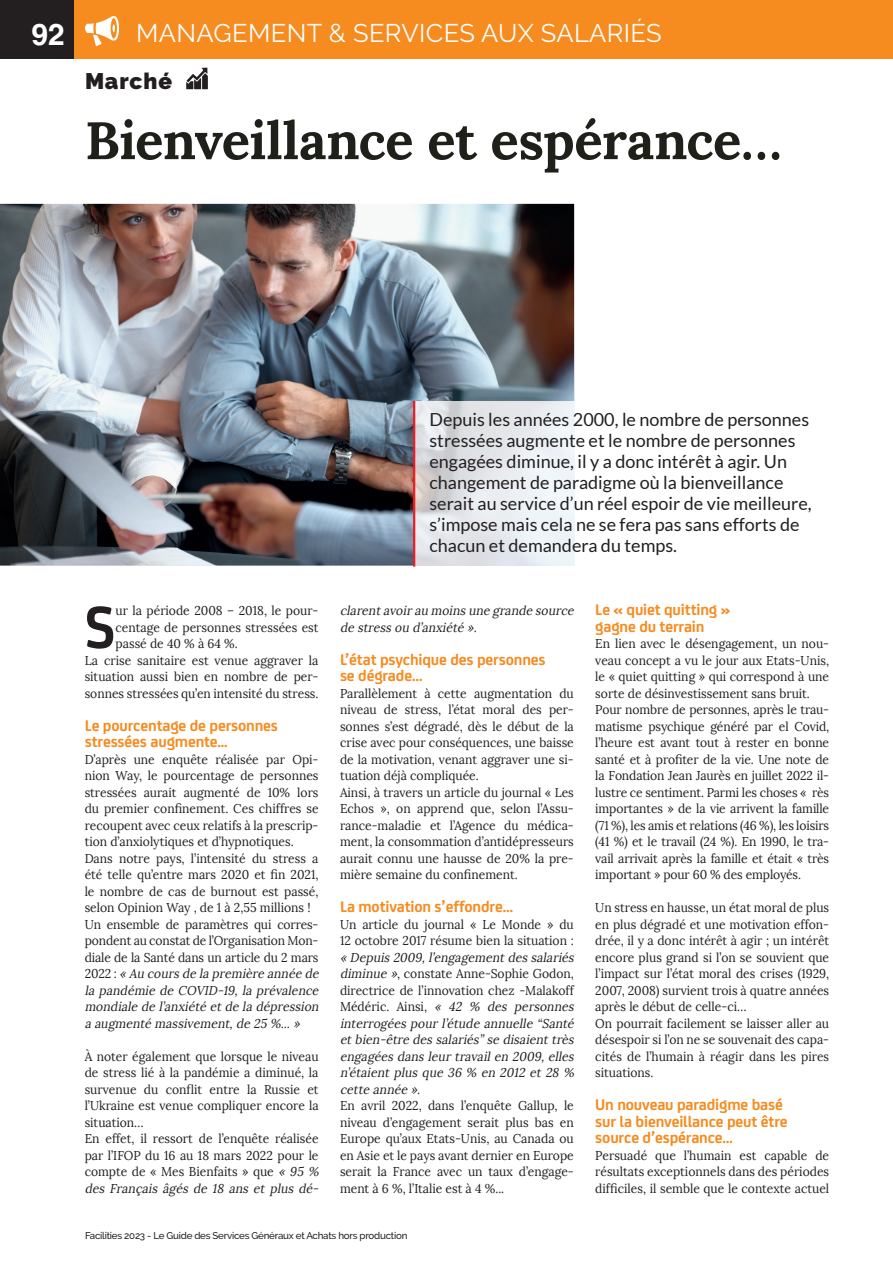
<style>
.page{position:relative;width:893px;height:1263px;background:#fff}
.page>*{position:absolute;margin:0;border:0;box-sizing:border-box;transform-origin:0 0}
.t1{font:700 63.75px "FS Joey";color:#231f20;scale:.95 1}
.t2{font:700 52.5px "Lora";letter-spacing:-.01em;color:#1f2019}
.t3{font:700 30px "Helvetica LT Std";color:#fff}
.t4{font:25.5px "Raleway";letter-spacing:.015em;color:#fff}
.t5{font:900 22.5px "Raleway";letter-spacing:.04em;color:#231f20}
.t6{font:18px/21px "Lato";color:#231f20}
.t7{font:700 16.5px/16.5px "FS Joey";letter-spacing:-.01em;color:#f68b1f}
.t8{font:12.75px/16.5px "Lora";color:#231f20;scale:.95 1}
.t9{font:italic 12.75px/16.5px "Lora";color:#231f20;scale:.95 1}
.t10{font:500 9.75px "Raleway";letter-spacing:-.025em;color:#231f20}
.s1{font-style:italic}
.s2{font-style:normal}
</style>
<div class="page">
<div style="left:0;top:0;width:74px;height:58px;background:#231f20"></div>
<svg style="left:186px;top:68px;width:22px;height:21px"></svg>
<div style="left:74px;top:0;width:819px;height:58px;background:#f68b1f"></div>
<svg style="left:85px;top:16px;width:34px;height:30px"></svg>
<img style="left:0;top:204px;width:574px;height:362px">
<img style="left:415px;top:401px;width:159px;height:165px">
<hr style="left:413px;top:401px;width:2px;height:166px;background:#ee1d23">
<h3 class="t3" style="left:31px;top:16px;width:35px">92</h3>
<h3 class="t4" style="left:136px;top:19px;width:527px">MANAGEMENT &amp; SERVICES AUX SALARIÉS</h3>
<h3 class="t5" style="left:85px;top:68px;width:89px">Marché</h3>
<h2 class="t2" style="left:85px;top:106px;width:698px">Bienveillance et espérance…</h2>
<h1 class="t1" style="left:85px;top:579px;width:34px">S</h1>
<p class="t8" style="left:116px;top:602px;width:215px">ur la période 2008 – 2018, le pour-</p>
<p class="t8" style="left:116px;top:619px;width:215px">centage de personnes stressées est</p>
<p class="t8" style="left:116px;top:635px;width:130px">passé de 40 % à 64 %.</p>
<p class="t8" style="left:85px;top:652px;width:248px">La crise sanitaire est venue aggraver la</p>
<p class="t8" style="left:85px;top:668px;width:248px">situation aussi bien en nombre de per-</p>
<p class="t8" style="left:85px;top:685px;width:248px">sonnes stressées qu’en intensité du stress.</p>
<p class="t7" style="left:85px;top:716px;width:195px">Le pourcentage de personnes stressées augmente...</p>
<p class="t8" style="left:85px;top:751px;width:251px">D’après une enquête réalisée par Opi&shy;nion Way, le pourcentage de personnes stressées aurait augmenté de 10% lors du premier confinement. Ces chiffres se recoupent avec ceux relatifs à la prescrip&shy;tion d’anxiolytiques et d’hypnotiques.<br>Dans notre pays, l’intensité du stress a été telle qu’entre mars 2020 et fin 2021, le nombre de cas de burnout est passé, selon Opinion Way , de 1 à 2,55 millions !<br>Un ensemble de paramètres qui corres&shy;pondent au constat de l’Organisation Mon&shy;diale de la Santé dans un article du 2 mars 2 0 2 2 : <span class="s1">« Au cours de la première année de la pandémie de COVID-19, la prévalence mondiale de l’anxiété et de la dépression a augmenté massivement,de 25 %...»</span></p>
<p class="t8" style="left:85px;top:1048px;width:251px">À noter également que lorsque le niveau de stress lié à la pandémie a diminué, la survenue du conflit entre la Russie et l’Ukraine est venue compliquer encore la situation…<br>En effet, il ressort de l’enquête réalisée par l’IFOP du 16 au 18 mars 2022 pour le compte de « Mes Bienfaits » que <span class="s1">« 95 % des Français âgés de 18 ans et plus dé-</span></p>
<p class="t6" style="left:429px;top:409px;width:384px">Depuis les années 2000, le nombre de personnes stressées augmente et le nombre de personnes engagées diminue, il y a donc intérêt à agir. Un changement de paradigme où la bienveillance serait au service d’un réel espoir de vie meilleure, s’impose mais cela ne se fera pas sans efforts de chacun et demandera du temps.</p>
<p class="t9" style="left:340px;top:602px;width:251px">clarentavoir au moins une grande source de stress ou d’anxiété ».</p>
<p class="t7" style="left:340px;top:650px;width:207px">L’état psychique des personnes se dégrade…</p>
<p class="t8" style="left:340px;top:685px;width:248px">Parallèlement à cette augmentation du niveau de stress, l’état moral des per&shy;sonnes s’est dégradé, dès le début de la crise avec pour conséquences, une baisse de la motivation, venant aggraver une si&shy;tuation déjà compliquée.<br>Ainsi, à travers un article du journal « Les Echos », on apprend que, selon l’Assu&shy;rance-maladie et l’Agence du médica&shy;ment, la consommation d’antidépresseurs aurait connu une hausse de 20% la pre&shy;mière semaine du confinement.</p>
<p class="t7" style="left:340px;top:897px;width:175px">La motivation s’effondre…</p>
<p class="t8" style="left:340px;top:916px;width:248px">Un article du journal « Le Monde » du<br>12 octobre 2017 résume bien la situation :</p>
<p class="t9" style="left:340px;top:949px;width:251px">« Depuis 2009,l’engagementdes salariés diminue »<span class="s2">, constate Anne-Sophie Godon, directrice de l’innovation chez -Malakoff Médéric. Ainsi,</span> « 42 % des personnes interrogées pour l’étude annuelle “Santé et bien-être des salariés” se disaient très engagées dans leur travail en 2009, elles n’étaient plus que 36 % en 2012 et 28 % cette année ».</p>
<p class="t8" style="left:340px;top:1097px;width:248px;text-align:justify">En avril 2022, dans l’enquête Gallup, le niveau d’engagement serait plus bas en Europe qu’aux Etats-Unis, au Canada ou en Asie et le pays avant dernier en Europe serait la France avec un taux d’engage&shy;ment à 6 %, l’Italie est à 4 %...</p>
<p class="t7" style="left:595px;top:600px;width:136px">Le « quiet quitting » gagne du terrain</p>
<p class="t8" style="left:595px;top:635px;width:248px">En lien avec le désengagement, un nou&shy;veau concept a vu le jour aux Etats-Unis, le « quiet quitting » qui correspond à une sorte de désinvestissement sans bruit.<br>Pour nombre de personnes, après le trau&shy;matisme psychique généré par el Covid, l’heure est avant tout à rester en bonne santé et à profiter de la vie. Une note de la Fondation Jean Jaurès en juillet 2022 il&shy;lustre ce sentiment. Parmi les choses « rès importantes » de la vie arrivent la famille (71 %), les amis et relations (46 %), les loisirs (41 %) et le travail (24 %). En 1990, le tra&shy;vail arrivait après la famille et était « très important » pour 60 % des employés.</p>
<p class="t8" style="left:595px;top:899px;width:248px">Un stress en hausse, un état moral de plus en plus dégradé et une motivation effon&shy;drée, il y a donc intérêt à agir ; un intérêt encore plus grand si l’on se souvient que l’impact sur l’état moral des crises (1929, 2007, 2008) survient trois à quatre années après le début de celle-ci…<br>On pourrait facilement se laisser aller au désespoir si l’on ne se souvenait des capa&shy;cités de l’humain à réagir dans les pires situations.</p>
<p class="t7" style="left:595px;top:1095px;width:194px">Un nouveau paradigme basé sur la bienveillance peut être source d’espérance…</p>
<p class="t8" style="left:595px;top:1147px;width:248px;text-align:justify">Persuadé que l’humain est capable de résultats exceptionnels dans des périodes difficiles, il semble que le contexte actuel</p>
<p class="t10" style="left:85px;top:1230px;width:324px">Facilities 2023 - Le Guide des Services Généraux et Achats hors production</p>
</div>
